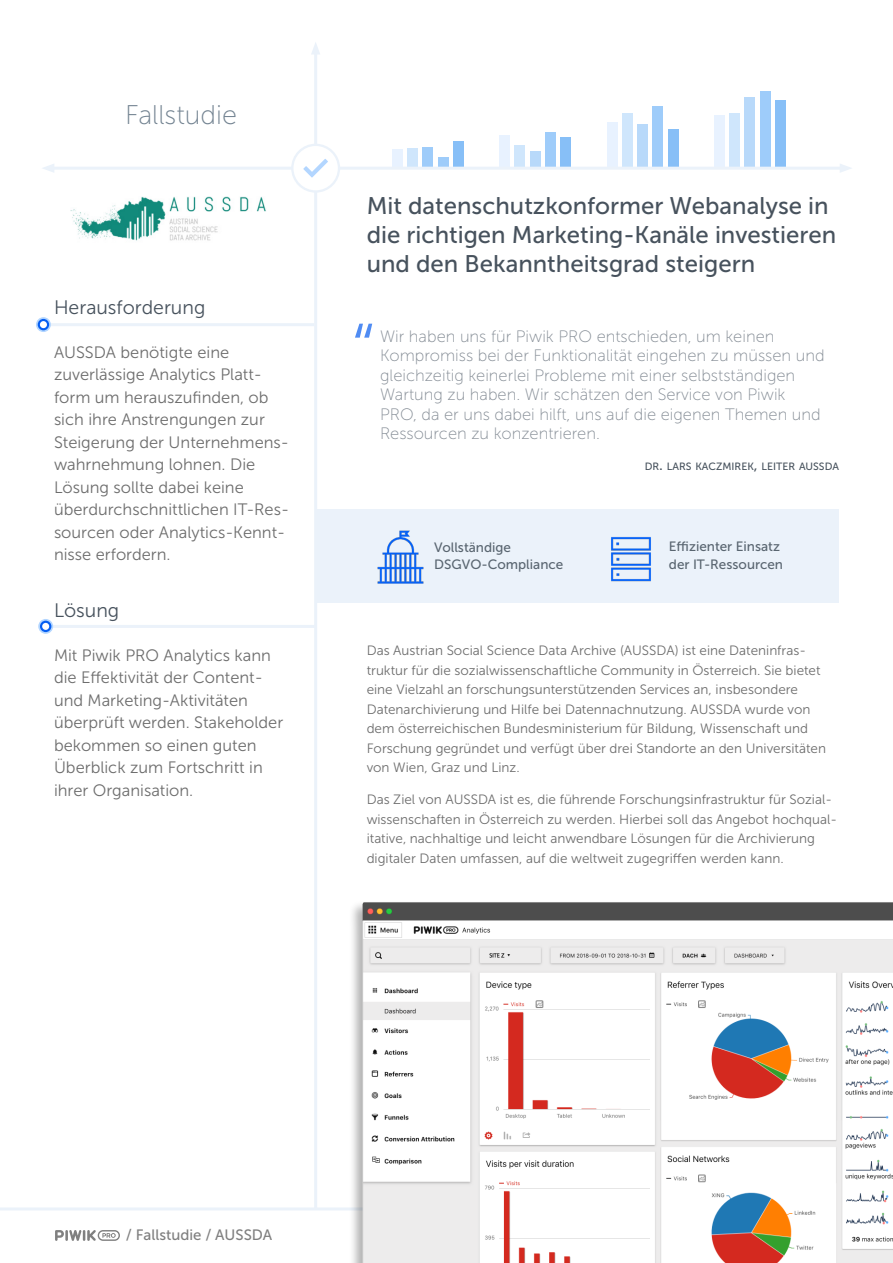
<style>
.page{position:relative;width:893px;height:1263px;background:#fff}
.page>*{position:absolute;margin:0;border:0;box-sizing:border-box;transform-origin:0 0}
.t1{font:27px "Museo Sans 100";color:#748492}
.Main_title{font:24px/28.8px "Museo Sans 500";color:#47525d}
.left_section_title{font:19.5px "Museo Sans 300";color:#47525d}
.left_body_text{font:19.5px "Museo Sans 300";color:#47525d}
.left_body_text-2{font:16.5px/22.5px "Museo Sans 300";color:#6d6d6d}
.Alt_title_big{font:16.5px/19.5px "Museo Sans 100";color:#838b94}
.t2{font:15px "Museo Sans 500";color:#7f7f7f}
.right_body_text{font:13.5px/19.5px "Museo Sans 300";color:#6d6d6d}
.left_body_text-3{font:13.5px/16.5px "Museo Sans 500";color:#596570}
.Alt_title_big-2{font:10.5px "Museo Sans 500";color:#47525d}
.s1{font-size:15px}
</style>
<div class="page">
<div style="left:392px;top:149px;width:10px;height:20px;background:#e8f2ff"></div>
<div style="left:408px;top:148px;width:10px;height:21px;background:#cfe6fc"></div>
<div style="left:423px;top:147px;width:10px;height:22px;background:#9eccfa"></div>
<div style="left:438px;top:158px;width:10px;height:11px;background:#9eccfa"></div>
<div style="left:453px;top:141px;width:10px;height:28px;background:#87bff7"></div>
<div style="left:500px;top:135px;width:10px;height:34px;background:#e8f2ff"></div>
<div style="left:515px;top:145px;width:10px;height:24px;background:#cfe6fc"></div>
<div style="left:530px;top:151px;width:10px;height:18px;background:#b8d9fa"></div>
<div style="left:545px;top:132px;width:11px;height:37px;background:#9eccfa"></div>
<div style="left:561px;top:137px;width:10px;height:32px;background:#87bff7"></div>
<div style="left:607px;top:123px;width:10px;height:46px;background:#e8f2ff"></div>
<div style="left:622px;top:113px;width:10px;height:56px;background:#cfe6fc"></div>
<div style="left:637px;top:124px;width:11px;height:45px;background:#b8d9fa"></div>
<div style="left:653px;top:107px;width:10px;height:62px;background:#9eccfa"></div>
<div style="left:668px;top:129px;width:10px;height:40px;background:#87bff7"></div>
<div style="left:714px;top:115px;width:10px;height:54px;background:#e8f2ff"></div>
<div style="left:729px;top:113px;width:11px;height:56px;background:#cfe6fc"></div>
<div style="left:745px;top:97px;width:10px;height:72px;background:#b8d9fa"></div>
<div style="left:760px;top:91px;width:10px;height:78px;background:#9eccfa"></div>
<div style="left:775px;top:100px;width:10px;height:69px;background:#87bff7"></div>
<div style="left:316px;top:509px;width:523px;height:94px;background:#ebf2fa"></div>
<hr style="left:50px;top:323px;width:264px;height:3px;background:#ebf2fa">
<svg style="left:36px;top:317px;width:15px;height:15px"></svg>
<hr style="left:52px;top:625px;width:264px;height:3px;background:#ebf2fa">
<svg style="left:38px;top:619px;width:15px;height:15px"></svg>
<hr style="left:51px;top:167px;width:255px;height:3px;background:#ebf2fa">
<svg style="left:42px;top:164px;width:12px;height:9px"></svg>
<hr style="left:314px;top:51px;width:3px;height:102px;background:#ebf2fa">
<svg style="left:311px;top:42px;width:9px;height:13px"></svg>
<hr style="left:314px;top:180px;width:3px;height:1029px;background:#ebf2fa">
<hr style="left:0;top:1207px;width:893px;height:3px;background:#ebf2fa">
<hr style="left:326px;top:167px;width:517px;height:3px;background:#ebf2fa">
<svg style="left:840px;top:164px;width:12px;height:9px"></svg>
<svg style="left:55px;top:1230px;width:65px;height:11px"></svg>
<svg style="left:291px;top:144px;width:49px;height:49px"></svg>
<img style="left:71px;top:196px;width:195px;height:45px">
<img style="left:355px;top:902px;width:538px;height:361px">
<svg style="left:355px;top:324px;width:17px;height:14px"></svg>
<img style="left:377px;top:530px;width:47px;height:54px">
<img style="left:611px;top:537px;width:40px;height:45px">
<h1 class="t1" style="left:125px;top:100px;width:113px">Fallstudie</h1>
<p class="left_section_title" style="left:54px;top:297px;width:153px">Herausforderung</p>
<p class="left_body_text-2" style="left:54px;top:341px;width:237px">AUSSDA benötigte eine zuverlässige Analytics Platt&shy;form um herauszufinden, ob sich ihre Anstrengungen zur<br>Steigerung der Unternehmens&shy;wahrnehmung lohnen. Die<br>Lösung sollte dabei keine überdurchschnittlichen IT-Res&shy;sourcen oder Analytics-Kennt&shy;nisse erfordern.</p>
<p class="left_body_text" style="left:54px;top:600px;width:67px">Lösung</p>
<p class="left_body_text-2" style="left:54px;top:644px;width:231px">Mit Piwik PRO Analytics kann die Effektivität der Content&shy;und Marketing-Aktivitäten überprüft werden. Stakeholder bekommen so einen guten<br>Überblick zum Fortschritt in ihrer Organisation.</p>
<p class="Main_title" style="left:367px;top:192px;width:471px">Mit datenschutzkonformer Webanalyse in die richtigen Marketing-Kanäle investieren und den Bekanntheitsgrad steigern</p>
<p class="Alt_title_big" style="left:380px;top:326px;width:446px">Wir haben uns für Piwik PRO entschieden, um keinen Kompromiss bei der Funktionalität eingehen zu müssen und gleichzeitig keinerlei Probleme mit einer selbstständigen Wartung zu haben. Wir schätzen den Service von Piwik PRO, da er uns dabei hilft, uns auf die eigenen Themen und Ressourcen zu konzentrieren.</p>
<p class="Alt_title_big-2" style="left:645px;top:460px;width:196px">DR<span class="s1">.</span> LARS KACZMIREK<span class="s1">,</span> LEITER AUSSDA</p>
<p class="left_body_text-3" style="left:434px;top:539px;width:131px">Vollständige<br>DSGVO-Compliance</p>
<p class="left_body_text-3" style="left:669px;top:538px;width:116px;line-height:18px">Effizienter Einsatz der IT-Ressourcen</p>
<p class="right_body_text" style="left:367px;top:641px;width:461px">Das Austrian Social Science Data Archive (AUSSDA) ist eine Dateninfras&shy;truktur für die sozialwissenschaftliche Community in Österreich. Sie bietet eine Vielzahl an forschungsunterstützenden Services an, insbesondere Datenarchivierung und Hilfe bei Datennachnutzung. AUSSDA wurde von dem österreichischen Bundesministerium für Bildung, Wissenschaft und Forschung gegründet und verfügt über drei Standorte an den Universitäten von Wien, Graz und Linz.</p>
<p class="right_body_text" style="left:367px;top:790px;width:472px">Das Ziel von AUSSDA ist es, die führende Forschungsinfrastruktur für Sozial&shy;wissenschaften in Österreich zu werden. Hierbei soll das Angebot hochqual&shy;itative, nachhaltige und leicht anwendbare Lösungen für die Archivierung digitaler Daten umfassen, auf die weltweit zugegriffen werden kann.</p>
<p class="t2" style="left:126px;top:1227px;width:148px">/ Fallstudie / AUSSDA</p>
</div>
